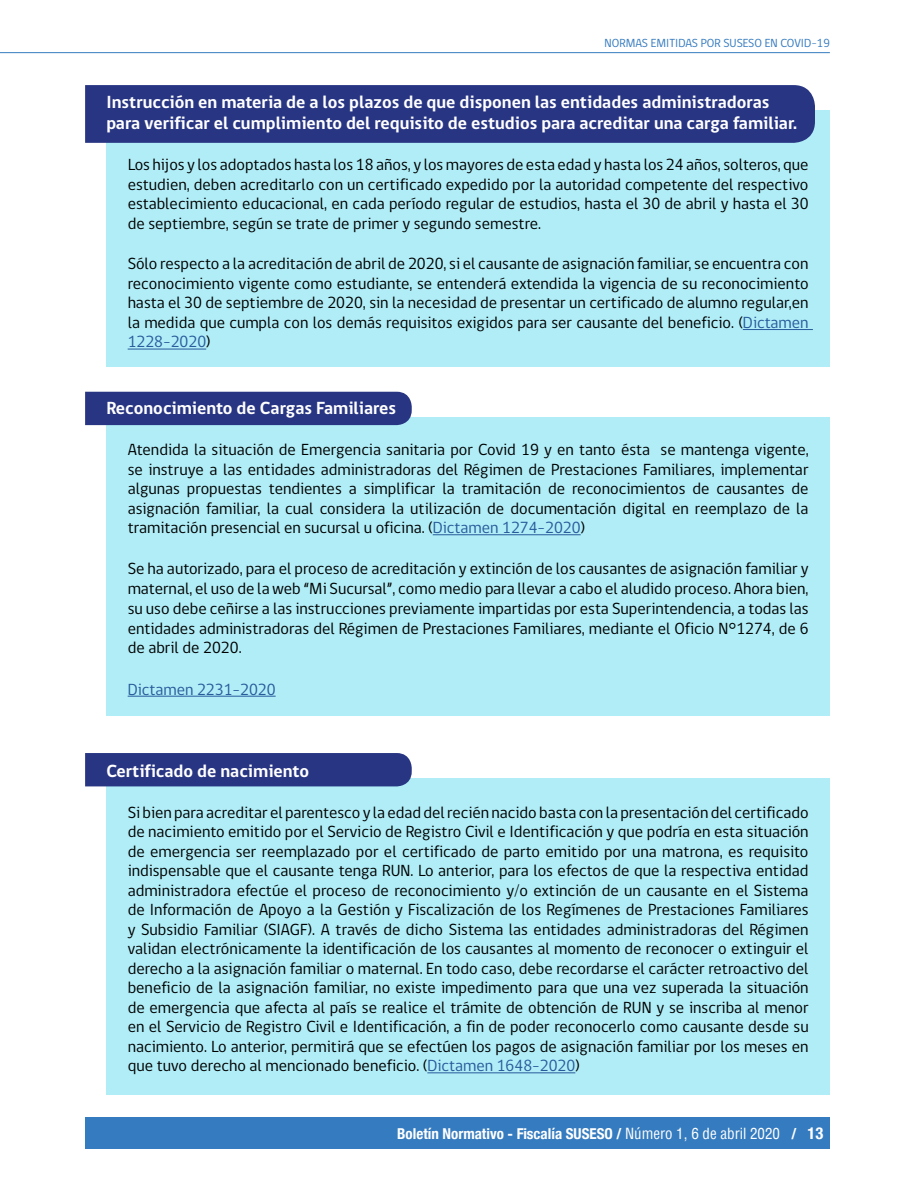
<style>
.page{position:relative;width:915px;height:1187px;background:#fff}
.page>*{position:absolute;margin:0;border:0;box-sizing:border-box;transform-origin:0 0}
.t1{font:700 18px/21.6px "gob CL";color:#fff}
.t2{font:16.5px/19.5px "gob CL";color:#000;text-align:justify}
.t3{font:16.5px "gob CL";color:#275b9b}
.t4{font:700 condensed 15px "Helvetica Neue";color:#fff}
.t5{font:12px "gob CL";color:#357bbf}
.s1{color:#275b9b}
.s2{font-family:"Helvetica";font-weight:400}
.s3{font-size:16.5px}
</style>
<div class="page">
<div style="left:85px;top:1116px;width:744px;height:32px;background:#357bbf"></div>
<hr style="left:0;top:52px;width:829px;height:1px;background:#357bbf">
<div style="left:106px;top:110px;width:723px;height:257px;background:#b0edf7"></div>
<div style="left:85px;top:85px;width:729px;height:58px;background:#283583"></div>
<hr style="left:742px;top:329px;width:70px;height:1px;background:#275b9b">
<hr style="left:128px;top:348px;width:78px;height:1px;background:#275b9b">
<div style="left:106px;top:417px;width:723px;height:298px;background:#b0edf7"></div>
<div style="left:85px;top:391px;width:326px;height:34px;background:#283583"></div>
<hr style="left:432px;top:534px;width:148px;height:1px;background:#275b9b">
<hr style="left:128px;top:695px;width:147px;height:1px;background:#275b9b">
<div style="left:106px;top:778px;width:723px;height:316px;background:#b0edf7"></div>
<div style="left:85px;top:753px;width:326px;height:33px;background:#283583"></div>
<hr style="left:427px;top:1072px;width:148px;height:1px;background:#275b9b">
<p class="t5" style="left:604px;top:35px;width:227px">NORMAS EMITIDAS POR SUSESO EN COVID-19</p>
<p class="t1" style="left:106px;top:91px;width:692px">Instrucción en materia de a los plazos de que disponen las entidades administradoras para verificar el cumplimiento del requisito de estudios para acreditar una carga familiar.</p>
<p class="t2" style="left:128px;top:155px;width:682px">Los hijos y los adoptados hasta los 18 años, y los mayores de esta edad y hasta los 24 años, solteros, que estudien, deben acreditarlo con un certificado expedido por la autoridad competente del respectivo establecimiento educacional, en cada período regular de estudios, hasta el 30 de abril y hasta el 30 de septiembre, según se trate de primer y segundo semestre.</p>
<p class="t2" style="left:128px;top:254px;width:682px">Sólo respecto a la acreditación de abril de 2020, si el causante de asignación familiar, se encuentra con reconocimiento vigente como estudiante, se entenderá extendida la vigencia de su reconocimiento hasta el 30 de septiembre de 2020, sin la necesidad de presentar un certificado de alumno regular,en la medida que cumpla con los demás requisitos exigidos para ser causante del beneficio. (<span class="s1">Dictamen 1228-2020</span>)</p>
<p class="t1" style="left:106px;top:398px;width:291px">Reconocimiento de Cargas Familiares</p>
<p class="t2" style="left:128px;top:440px;width:682px">Atendida la situación de Emergencia sanitaria por Covid 19 y en tanto ésta se mantenga vigente, se instruye a las entidades administradoras del Régimen de Prestaciones Familiares, implementar algunas propuestas tendientes a simplificar la tramitación de reconocimientos de causantes de asignación familiar, la cual considera la utilización de documentación digital en reemplazo de la tramitación presencial en sucursal u oficina. (<span class="s1">Dictamen 1274-2020</span>)</p>
<p class="t2" style="left:128px;top:559px;width:682px">Se ha autorizado, para el proceso de acreditación y extinción de los causantes de asignación familiar y maternal, el uso de la web “Mi Sucursal”, como medio para llevar a cabo el aludido proceso. Ahora bien, su uso debe ceñirse a las instrucciones previamente impartidas por esta Superintendencia, a todas las entidades administradoras del Régimen de Prestaciones Familiares, mediante el Oficio N°1274, de 6 de abril de 2020.</p>
<p class="t3" style="left:128px;top:677px;width:149px">Dictamen 2231-2020</p>
<p class="t1" style="left:106px;top:760px;width:204px">Certificado de nacimiento</p>
<p class="t2" style="left:128px;top:802px;width:682px">Si bien para acreditar el parentesco y la edad del recién nacido basta con la presentación del certificado de nacimiento emitido por el Servicio de Registro Civil e Identificación y que podría en esta situación de emergencia ser reemplazado por el certificado de parto emitido por una matrona, es requisito indispensable que el causante tenga RUN. Lo anterior, para los efectos de que la respectiva entidad administradora efectúe el proceso de reconocimiento y/o extinción de un causante en el Sistema de Información de Apoyo a la Gestión y Fiscalización de los Regímenes de Prestaciones Familiares y Subsidio Familiar (SIAGF). A través de dicho Sistema las entidades administradoras del Régimen validan electrónicamente la identificación de los causantes al momento de reconocer o extinguir el derecho a la asignación familiar o maternal. En todo caso, debe recordarse el carácter retroactivo del beneficio de la asignación familiar, no existe impedimento para que una vez superada la situación de emergencia que afecta al país se realice el trámite de obtención de RUN y se inscriba al menor en el Servicio de Registro Civil e Identificación, a fin de poder reconocerlo como causante desde su nacimiento. Lo anterior, permitirá que se efectúen los pagos de asignación familiar por los meses en que tuvo derecho al mencionado beneficio. (<span class="s1">Dictamen 1648-2020</span>)</p>
<p class="t4" style="left:397px;top:1120px;width:427px">Boletín Normativo - Fiscalía SUSESO / <span class="s2">Número 1, 6 de abril 2020</span> / <span class="s3">13</span></p>
</div>
